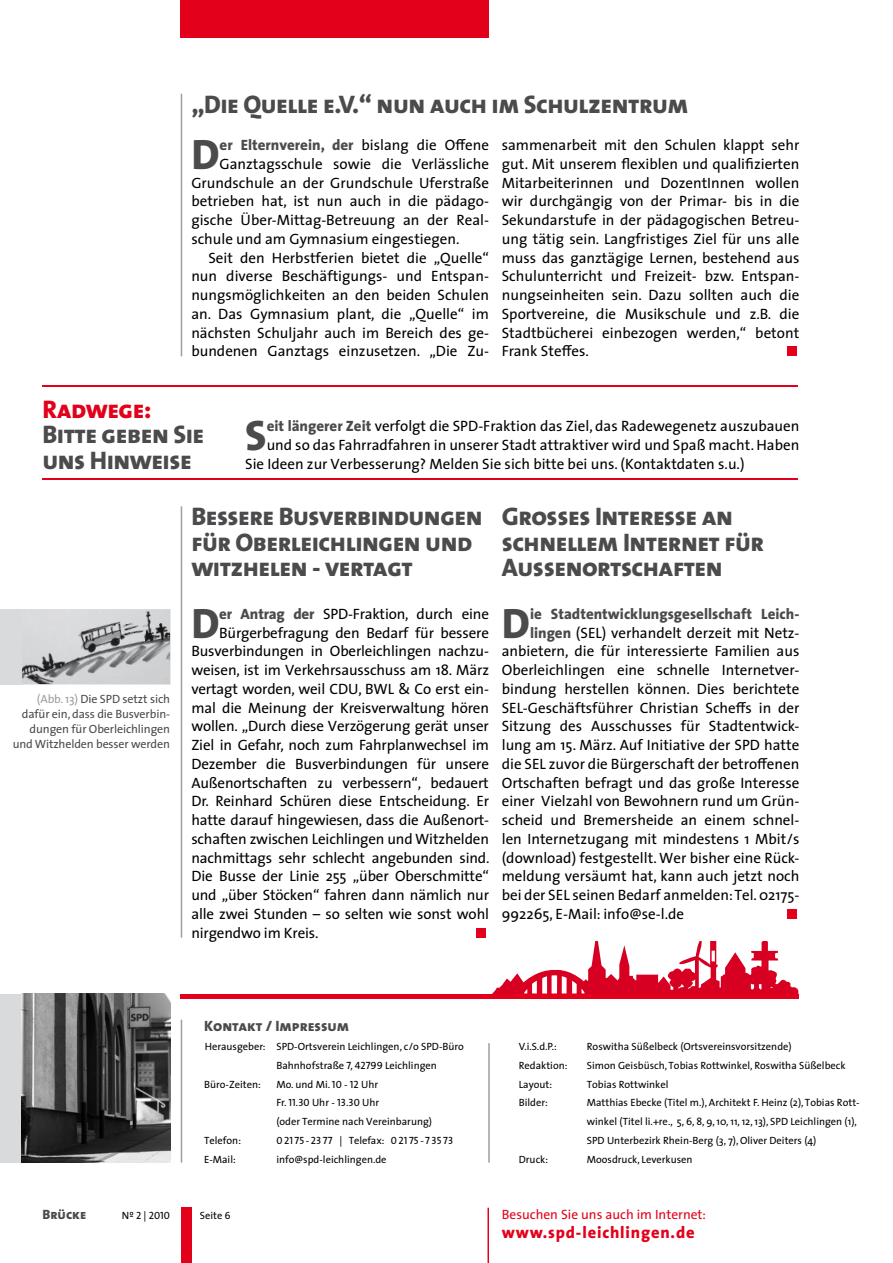
<style>
.page{position:relative;width:893px;height:1263px;background:#fff}
.page>*{position:absolute;margin:0;border:0;box-sizing:border-box;transform-origin:0 0}
.t1{font:800 42.75px "The Sans";color:#4b4b4d}
.t2{font:25.5px/25.5px "The Sans Extra Bold Caps";letter-spacing:-.02em;color:#4b4b4d}
.t3{font:25.5px "The Sans Extra Bold Caps";letter-spacing:-.02em;color:#e2001a}
.t4{font:800 16.5px "The Sans";letter-spacing:.05em;color:#e2001a}
.t5{font:15px/18.8px "The Sans";color:#000;text-align:justify}
.t6{font:800 15px "The Sans";color:#4b4b4d}
.t7{font:15px "The Sans Extra Bold Caps";color:#4b4b4d}
.t8{font:13.5px "The Sans";color:#e2001a}
.t9{font:13.5px "The Sans Extra Bold Caps";color:#4b4b4d}
.t10{font:12px/15px "The Sans";letter-spacing:-.01em;color:#4b4b4d;text-align:right}
.t11{font:10.5px/18.8px "The Sans";color:#000}
.t12{font:10.5px "The Sans Regular Caps";color:#000}
.s1{font-weight:400;color:#000}
.s2{font-weight:800;color:#4b4b4d}
.s3{color:#9c9e9f}
.s4{font-family:"The Sans Regular Caps"}
.s5{font-family:"The Sans"}
.s6{font-family:"The Sans Regular Expert"}
</style>
<div class="page">
<div style="left:181px;top:0;width:308px;height:38px;background:#e2001a"></div>
<div style="left:181px;top:1208px;width:10px;height:55px;background:#e2001a"></div>
<svg style="left:492px;top:941px;width:307px;height:53px"></svg>
<hr style="left:181px;top:1020px;width:1px;height:143px;background:#9c9e9f">
<hr style="left:181px;top:506px;width:1px;height:432px;background:#9c9e9f">
<hr style="left:181px;top:94px;width:1px;height:262px;background:#9c9e9f">
<hr style="left:488px;top:1043px;width:2px;height:120px;background:#9c9e9f">
<hr style="left:487px;top:1208px;width:2px;height:55px;background:#e2001a">
<hr style="left:180px;top:994px;width:619px;height:4px;background:#e2001a">
<hr style="left:43px;top:386px;width:755px;height:1px;background:#e2001a">
<hr style="left:43px;top:478px;width:755px;height:1px;background:#e2001a">
<div style="left:0;top:994px;width:21px;height:169px;background:#d9dadb"></div>
<img style="left:21px;top:994px;width:149px;height:169px">
<img style="left:21px;top:609px;width:149px;height:75px">
<div style="left:0;top:609px;width:21px;height:75px;background:#d9dadb"></div>
<div style="left:476px;top:928px;width:10px;height:10px;background:#e2001a"></div>
<div style="left:787px;top:346px;width:9px;height:10px;background:#e2001a"></div>
<div style="left:787px;top:909px;width:9px;height:10px;background:#e2001a"></div>
<h2 class="t2" style="left:191px;top:91px;width:499px">„Die Quelle e.V.“ nun auch im Schulzentrum</h2>
<h1 class="t1" style="left:191px;top:118px;width:30px">D</h1>
<p class="t6" style="left:220px;top:132px;width:271px">er Elternverein, der <span class="s1">bislang die Offene</span></p>
<p class="t5" style="left:502px;top:135px;width:299px">sammenarbeit mit den Schulen klappt sehr gut. Mit unserem flexiblen und qualifizierten Mitarbeiterinnen und DozentInnen wollen wir durchgängig von der Primar- bis in die Sekundarstufe in der pädagogischen Betreu&shy;ung tätig sein. Langfristiges Ziel für uns alle muss das ganztägige Lernen, bestehend aus Schulunterricht und Freizeit- bzw. Entspan&shy;nungseinheiten sein. Dazu sollten auch die Sportvereine, die Musikschule und z.B. die Stadtbücherei einbezogen werden,“ betont Frank Steffes.</p>
<p class="t5" style="left:220px;top:154px;width:271px">Ganztagsschule sowie die Verlässliche</p>
<p class="t5" style="left:191px;top:173px;width:299px">Grundschule an der Grundschule Uferstraße</p>
<p class="t5" style="left:191px;top:191px;width:299px">betrieben hat, ist nun auch in die pädago-</p>
<p class="t5" style="left:191px;top:210px;width:299px">gische Über-Mittag-Betreuung an der Real-</p>
<p class="t5" style="left:191px;top:229px;width:270px">schule und am Gymnasium eingestiegen.</p>
<p class="t5" style="left:208px;top:248px;width:282px">Seit den Herbstferien bietet die „Quelle“</p>
<p class="t5" style="left:191px;top:266px;width:299px">nun diverse Beschäftigungs- und Entspan-</p>
<p class="t5" style="left:191px;top:285px;width:299px">nungsmöglichkeiten an den beiden Schulen</p>
<p class="t5" style="left:191px;top:304px;width:299px">an. Das Gymnasium plant, die „Quelle“ im</p>
<p class="t5" style="left:191px;top:323px;width:299px">nächsten Schuljahr auch im Bereich des ge-</p>
<p class="t5" style="left:191px;top:341px;width:299px">bundenen Ganztags einzusetzen. „Die Zu-</p>
<h2 class="t3" style="left:43px;top:388px;width:110px">Radwege:</h2>
<h2 class="t2" style="left:43px;top:421px;width:226px">Bitte geben Sie<br>uns Hinweise <sup>S</sup></h2>
<p class="t5" style="left:267px;top:416px;width:534px"><span class="s2">eit längerer Zeit</span> verfolgt die SPD-Fraktion das Ziel, das Radewegenetz auszubauen</p>
<p class="t5" style="left:267px;top:435px;width:534px">und so das Fahrradfahren in unserer Stadt attraktiver wird und Spaß macht. Haben</p>
<p class="t5" style="left:245px;top:454px;width:501px">Sie Ideen zur Verbesserung? Melden Sie sich bitte bei uns. (Kontaktdaten s.u.)</p>
<p class="t10" style="left:13px;top:691px;width:159px"><span class="s3">(Abb. 13)</span> Die SPD setzt sich dafür ein, dass die Busverbin&shy;dungen für Oberleichlingen und Witzhelden besser werden</p>
<h2 class="t2" style="left:191px;top:503px;width:293px">Bessere Busverbindungen für Oberleichlingen und witzhelen - vertagt</h2>
<h1 class="t1" style="left:191px;top:587px;width:30px">D</h1>
<p class="t5" style="left:219px;top:604px;width:271px"><span class="s2">er Antrag der</span> SPD-Fraktion, durch eine</p>
<p class="t5" style="left:219px;top:623px;width:271px">Bürgerbefragung den Bedarf für bessere</p>
<p class="t5" style="left:191px;top:641px;width:299px">Busverbindungen in Oberleichlingen nachzu-</p>
<p class="t5" style="left:191px;top:660px;width:299px">weisen, ist im Verkehrsausschuss am 18. März</p>
<p class="t5" style="left:191px;top:679px;width:299px">vertagt worden, weil CDU, BWL &amp; Co erst ein-</p>
<p class="t5" style="left:191px;top:698px;width:299px">mal die Meinung der Kreisverwaltung hören</p>
<p class="t5" style="left:191px;top:716px;width:299px">wollen. „Durch diese Verzögerung gerät unser</p>
<p class="t5" style="left:191px;top:735px;width:299px">Ziel in Gefahr, noch zum Fahrplanwechsel im</p>
<p class="t5" style="left:191px;top:754px;width:299px">Dezember die Busverbindungen für unsere</p>
<p class="t5" style="left:191px;top:773px;width:299px">Außenortschaften zu verbessern“, bedauert</p>
<p class="t5" style="left:191px;top:791px;width:299px">Dr. Reinhard Schüren diese Entscheidung. Er</p>
<p class="t5" style="left:191px;top:810px;width:299px">hatte darauf hingewiesen, dass die Außenort-</p>
<p class="t5" style="left:191px;top:829px;width:299px">schaften zwischen Leichlingen und Witzhelden</p>
<p class="t5" style="left:191px;top:848px;width:300px">nachmittags sehr schlecht angebunden sind.</p>
<p class="t5" style="left:191px;top:866px;width:299px">Die Busse der Linie 255 „über Oberschmitte“</p>
<p class="t5" style="left:191px;top:885px;width:299px">und „über Stöcken“ fahren dann nämlich nur</p>
<p class="t5" style="left:191px;top:904px;width:299px">alle zwei Stunden – so selten wie sonst wohl</p>
<p class="t5" style="left:191px;top:923px;width:129px">nirgendwo im Kreis.</p>
<h2 class="t2" style="left:502px;top:503px;width:264px">Großes Interesse an schnellem Internet für<br>Außenortschaften</h2>
<h1 class="t1" style="left:502px;top:587px;width:30px">D</h1>
<p class="t6" style="left:530px;top:601px;width:271px">ie Stadtentwicklungsgesellschaft Leich-</p>
<p class="t5" style="left:530px;top:623px;width:271px"><span class="s2">lingen</span> (SEL) verhandelt derzeit mit Netz-</p>
<p class="t5" style="left:502px;top:641px;width:299px">anbietern, die für interessierte Familien aus</p>
<p class="t5" style="left:502px;top:660px;width:299px">Oberleichlingen eine schnelle Internetver-</p>
<p class="t5" style="left:502px;top:679px;width:299px">bindung herstellen können. Dies berichtete</p>
<p class="t5" style="left:502px;top:698px;width:299px">SEL-Geschäftsführer Christian Scheffs in der</p>
<p class="t5" style="left:502px;top:716px;width:299px">Sitzung des Ausschusses für Stadtentwick-</p>
<p class="t5" style="left:502px;top:735px;width:299px">lung am 15. März. Auf Initiative der SPD hatte</p>
<p class="t5" style="left:502px;top:754px;width:299px">die SEL zuvor die Bürgerschaft der betroffenen</p>
<p class="t5" style="left:502px;top:773px;width:299px">Ortschaften befragt und das große Interesse</p>
<p class="t5" style="left:502px;top:791px;width:299px">einer Vielzahl von Bewohnern rund um Grün-</p>
<p class="t5" style="left:502px;top:810px;width:299px">scheid und Bremersheide an einem schnel-</p>
<p class="t5" style="left:502px;top:829px;width:299px">len Internetzugang mit mindestens 1 Mbit/s</p>
<p class="t5" style="left:502px;top:848px;width:299px">(download) festgestellt. Wer bisher eine Rück-</p>
<p class="t5" style="left:502px;top:866px;width:299px">meldung versäumt hat, kann auch jetzt noch</p>
<p class="t5" style="left:502px;top:885px;width:298px">bei der SEL seinen Bedarf anmelden: Tel. 02175-</p>
<p class="t5" style="left:502px;top:904px;width:184px">992265, E-Mail: info@se-l.de</p>
<p class="t9" style="left:43px;top:1203px;width:45px">Brücke</p>
<p class="t12" style="left:122px;top:1209px;width:50px">Nº 2 | 2010</p>
<p class="t7" style="left:204px;top:1014px;width:147px">Kontakt / Impressum</p>
<p class="t11" style="left:205px;top:1037px;width:261px">Herausgeber: SPD-Ortsverein Leichlingen, c/o SPD-Büro</p>
<p class="t11" style="left:276px;top:1056px;width:162px">Bahnhofstraße <span class="s4">7, 42799</span> Leichlingen</p>
<p class="t11" style="left:204px;top:1074px;width:58px">Büro-Zeiten:</p>
<p class="t11" style="left:276px;top:1074px;width:157px">Mo. und Mi. <span class="s4">10</span> - <span class="s4">12</span> Uhr<br>Fr. <span class="s4">11.30</span> Uhr - <span class="s4">13.30</span> Uhr<br>(oder Termine nach Vereinbarung)</p>
<p class="t11" style="left:204px;top:1131px;width:38px">Telefon:</p>
<p class="t12" style="left:276px;top:1134px;width:178px">0 21 75 - 23 77 <span class="s5">| Telefax:</span> 0 21 75 - 7 35 73</p>
<p class="t11" style="left:204px;top:1149px;width:33px">E-Mail:</p>
<p class="t11" style="left:276px;top:1149px;width:112px">info@spd-leichlingen.de</p>
<p class="t11" style="left:200px;top:1206px;width:32px">Seite <span class="s6">6</span></p>
<p class="t11" style="left:519px;top:1037px;width:40px">V.i.S.d.P.:</p>
<p class="t11" style="left:587px;top:1037px;width:206px">Roswitha Süßelbeck (Ortsvereinsvorsitzende)</p>
<p class="t11" style="left:519px;top:1056px;width:50px">Redaktion:</p>
<p class="t11" style="left:587px;top:1056px;width:260px">Simon Geisbüsch, Tobias Rottwinkel, Roswitha Süßelbeck</p>
<p class="t11" style="left:519px;top:1074px;width:35px">Layout:</p>
<p class="t11" style="left:587px;top:1074px;width:83px">Tobias Rottwinkel</p>
<p class="t11" style="left:519px;top:1093px;width:30px">Bilder:</p>
<p class="t11" style="left:587px;top:1093px;width:274px">Matthias Ebecke (Titel m.), Architekt F. Heinz (2), Tobias Rott&shy;winkel (Titel li.+re., 5, 6, 8, 9, 10, 11, 12, 13), SPD Leichlingen (1),<br>SPD Unterbezirk Rhein-Berg (3, 7), Oliver Deiters (4)</p>
<p class="t11" style="left:519px;top:1149px;width:31px">Druck:</p>
<p class="t11" style="left:587px;top:1149px;width:107px">Moosdruck, Leverkusen</p>
<p class="t8" style="left:502px;top:1203px;width:206px">Besuchen Sie uns auch im Internet:</p>
<p class="t4" style="left:502px;top:1218px;width:194px">www.spd-leichlingen.de</p>
</div>
